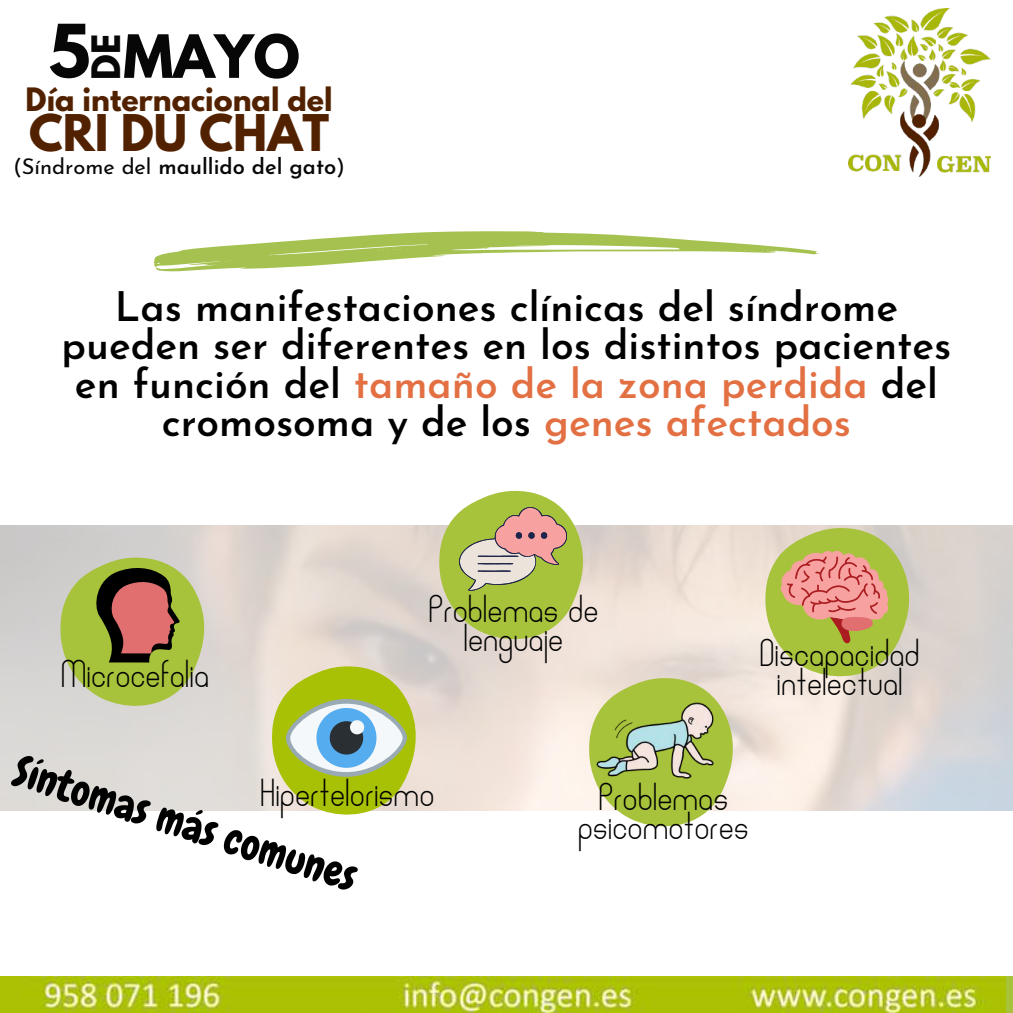
<style>
.page{position:relative;width:1013px;height:1013px;background:#fff}
.page>*{position:absolute;margin:0;border:0;box-sizing:border-box;transform-origin:0 0}
.t1{font:700 65px "League Spartan";color:#070707}
.t2{font:700 52.88px "League Spartan";color:#070707}
.t3{font:700 44.75px "League Spartan";color:#522200}
.t4{font:42px "Chewy";color:#000}
.t5{font:600 40.75px/38.5px "Josefin Sans";color:#000;text-align:center}
.t6{font:700 34.75px "League Spartan";color:#070707}
.t7{font:30.38px/28.9px "Adelina";color:#000;text-align:center}
.t8{font:700 28.5px "League Spartan";color:#522200}
.t9{font:600 21.88px "Josefin Sans";color:#070707}
.s1{font-weight:400}
.s2{color:#e37043}
</style>
<div class="page">
<img style="left:848px;top:8px;width:142px;height:169px">
<img style="left:0;top:976px;width:1005px;height:36px">
<svg style="left:588px;top:678px;width:150px;height:149px"></svg>
<svg style="left:764px;top:528px;width:150px;height:152px"></svg>
<svg style="left:271px;top:666px;width:150px;height:149px"></svg>
<svg style="left:438px;top:491px;width:150px;height:151px"></svg>
<img style="left:592px;top:678px;width:125px;height:124px">
<svg style="left:60px;top:557px;width:150px;height:152px"></svg>
<svg style="left:154px;top:231px;width:663px;height:40px"></svg>
<h1 class="t1" style="left:49px;top:19px;width:43px">5</h1>
<p class="t6" style="left:89px;top:80px;width:47px;rotate:-90deg">DE</p>
<p class="t2" style="left:123px;top:30px;width:178px">MAYO</p>
<p class="t8" style="left:26px;top:86px;width:308px">Día internacional del</p>
<p class="t3" style="left:29px;top:110px;width:302px">CRI DU CHAT</p>
<p class="t9" style="left:13px;top:157px;width:333px"><span class="s1">(Síndrome del</span> maullido del gato<span class="s1">)</span></p>
<p class="t5" style="left:62px;top:291px;width:891px">Las manifestaciones clínicas del síndrome pueden ser diferentes en los distintos pacientes en función del <span class="s2">tamaño de la zona perdida</span> del cromosoma y de los <span class="s2">genes afectados</span></p>
<p class="t7" style="left:61px;top:662px;width:150px">Microcefalia</p>
<p class="t7" style="left:428px;top:597px;width:171px">Problemas de lenguaje</p>
<p class="t7" style="left:759px;top:641px;width:162px">Discapacidad intelectual</p>
<p class="t4" style="left:24px;top:743px;width:359px;rotate:18deg">Síntomas más comunes</p>
<p class="t7" style="left:260px;top:781px;width:176px">Hipertelorismo</p>
<p class="t7" style="left:578px;top:785px;width:172px">Problemas psicomotores</p>
</div>
